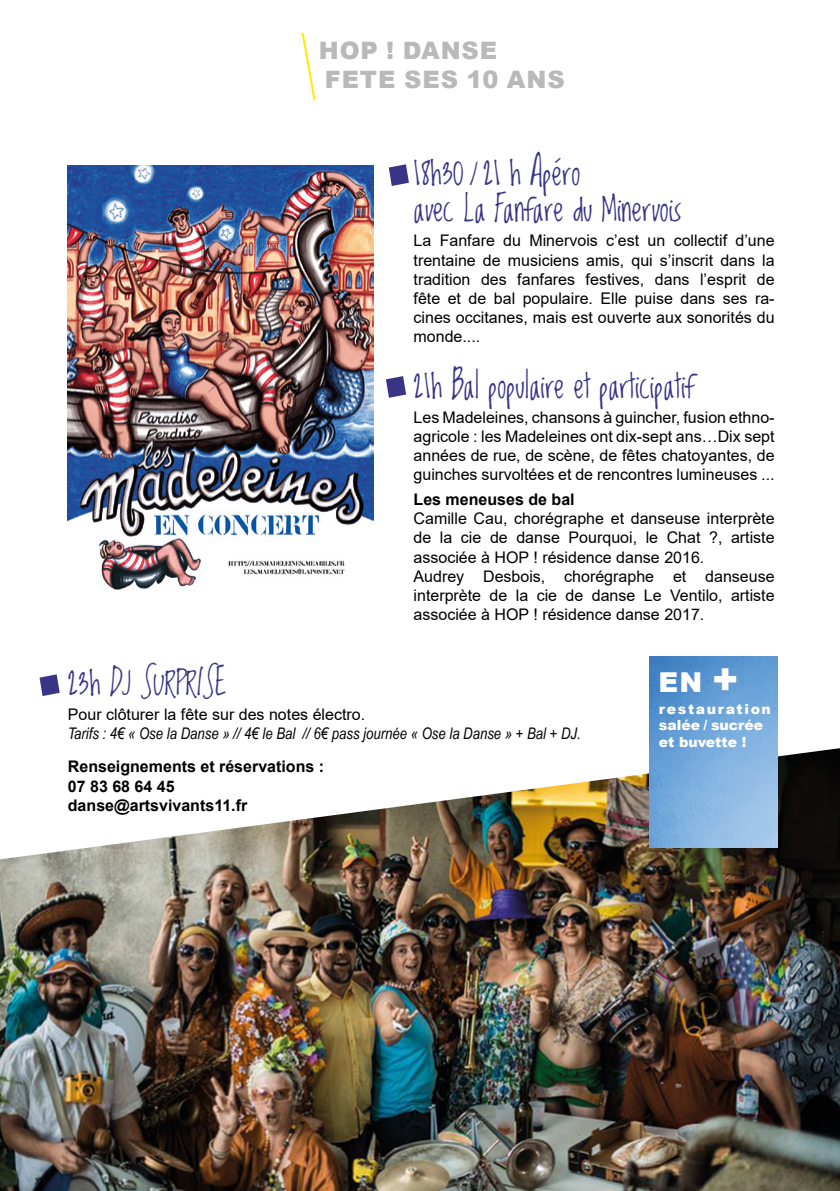
<style>
.page{position:relative;width:840px;height:1191px;background:#fff}
.page>*{position:absolute;margin:0;border:0;box-sizing:border-box;transform-origin:0 0}
.t1{font:30px/36px "Lovedbythe King";color:#393485}
.t2{font:900 27.4px "Arial";color:#fff}
.t3{font:900 24px/28.8px "Arial";letter-spacing:.035em;color:#b9b9b9}
.t4{font:16px/19.2px "Arial";color:#000;text-align:justify}
.t5{font:700 16px/19.2px "Arial";color:#000}
.t6{font:italic 16px "Arial Narrow";color:#000}
.t7{font:900 14px/16.8px "Arial";color:#fff}
.s1{font-size:41px}
</style>
<div class="page">
<img style="left:0;top:748px;width:839px;height:443px">
<img style="left:648px;top:656px;width:129px;height:191px">
<img style="left:67px;top:166px;width:306px;height:424px">
<svg style="left:388px;top:164px;width:20px;height:22px"></svg>
<svg style="left:386px;top:376px;width:20px;height:22px"></svg>
<svg style="left:39px;top:674px;width:21px;height:22px"></svg>
<svg style="left:301px;top:32px;width:15px;height:69px"></svg>
<h3 class="t3" style="left:318px;top:35px;width:161px">HOP ! DANSE<br>FETE</h3>
<h3 class="t3" style="left:404px;top:64px;width:19px">SES</h3>
<h3 class="t3" style="left:466px;top:64px;width:98px">10 ANS</h3>
<h1 class="t1" style="left:413px;top:157px;width:269px">18h30/21 h Apéro<br>avec La Fanfare du Minervois</h1>
<p class="t4" style="left:413px;top:231px;width:362px">La Fanfare du Minervois c’est un collectif d’une trentaine de musiciens amis, qui s’inscrit dans la tradition des fanfares festives, dans l’esprit de fête et de bal populaire. Elle puise dans ses ra&shy;cines occitanes, mais est ouverte aux sonorités du monde....</p>
<h1 class="t1" style="left:413px;top:369px;width:282px">21h Bal populaire et participatif</h1>
<p class="t4" style="left:413px;top:407px;width:362px">Les Madeleines, chansons à guincher, fusion ethno&shy;agricole : les Madeleines ont dix-sept ans…Dix sept années de rue, de scène, de fêtes chatoyantes, de guinches survoltées et de rencontres lumineuses ...</p>
<p class="t5" style="left:413px;top:490px;width:162px">Les meneuses de bal</p>
<p class="t4" style="left:413px;top:509px;width:362px;text-align:left">Camille Cau, chorégraphe et danseuse interprète de la cie de danse Pourquoi, le Chat ?, artiste associée à HOP ! résidence danse 2016.<br>Audrey Desbois, chorégraphe et danseuse interprète de la cie de danse Le Ventilo, artiste associée à HOP ! résidence danse 2017.</p>
<h1 class="t1" style="left:68px;top:666px;width:160px">23h DJ SURPRISE</h1>
<p class="t4" style="left:68px;top:704px;width:299px">Pour clôturer la fête sur des notes électro.</p>
<p class="t6" style="left:68px;top:722px;width:514px">Tarifs : 4€ « Ose la Danse » // 4€ le Bal // 6€ pass journée « Ose la Danse » + Bal + DJ.</p>
<p class="t5" style="left:68px;top:757px;width:258px">Renseignements et réservations :<br>07 83 68 64 45 danse@artsvivants11.fr</p>
<h2 class="t2" style="left:658px;top:662px;width:82px">EN <span class="s1">+</span></h2>
<p class="t7" style="left:658px;top:700px;width:114px">restauration salée / sucrée et buvette !</p>
</div>
